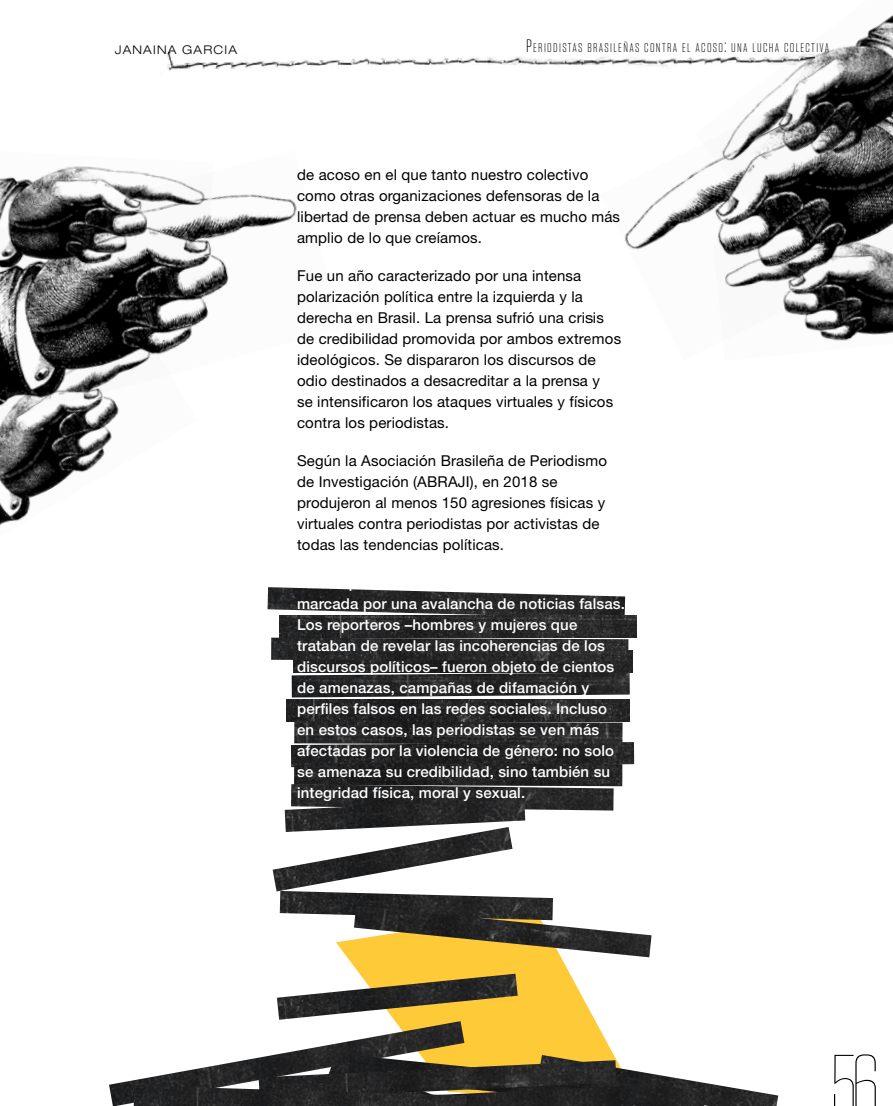
<style>
.page{position:relative;width:893px;height:1106px;background:#fff}
.page>*{position:absolute;margin:0;border:0;box-sizing:border-box;transform-origin:0 0}
.t1{font:100 84px "Tungsten";color:#000}
.t2{font:15px/21px "Helvetica Neue";letter-spacing:.01em;color:#000}
.t3{font:500 15px/21px "Helvetica Neue";letter-spacing:.01em;color:#fff}
.t4{font:300 12.6px "Tungsten";letter-spacing:.105em;color:#000}
.t5{font:300 expanded 12px "Helvetica Neue";letter-spacing:.1em;color:#000}
.s1{font-size:18px}
</style>
<div class="page">
<img style="left:167px;top:52px;width:434px;height:19px">
<svg style="left:336px;top:939px;width:277px;height:115px;fill:#feca38"></svg>
<img style="left:706px;top:1083px;width:72px;height:23px">
<img style="left:293px;top:650px;width:340px;height:22px">
<img style="left:292px;top:672px;width:338px;height:25px">
<img style="left:267px;top:587px;width:358px;height:28px">
<img style="left:279px;top:615px;width:357px;height:22px">
<img style="left:286px;top:699px;width:343px;height:22px">
<img style="left:291px;top:742px;width:343px;height:25px">
<img style="left:271px;top:637px;width:357px;height:24px">
<img style="left:294px;top:721px;width:328px;height:23px">
<img style="left:291px;top:784px;width:323px;height:26px">
<img style="left:273px;top:832px;width:239px;height:59px">
<img style="left:285px;top:798px;width:240px;height:34px">
<img style="left:277px;top:973px;width:241px;height:46px">
<img style="left:280px;top:891px;width:273px;height:24px">
<img style="left:354px;top:905px;width:297px;height:52px">
<img style="left:294px;top:762px;width:328px;height:24px">
<img style="left:109px;top:1021px;width:355px;height:85px">
<img style="left:348px;top:1054px;width:358px;height:52px">
<img style="left:259px;top:1060px;width:357px;height:25px">
<img style="left:467px;top:1085px;width:166px;height:21px">
<img style="left:134px;top:1085px;width:333px;height:21px">
<img style="left:601px;top:56px;width:94px;height:194px">
<img style="left:0;top:194px;width:297px;height:131px">
<img style="left:0;top:166px;width:213px;height:120px">
<img style="left:695px;top:15px;width:198px;height:211px">
<img style="left:0;top:316px;width:197px;height:210px">
<img style="left:717px;top:226px;width:176px;height:115px">
<p class="t5" style="left:115px;top:42px;width:124px">JANAINA GARCIA</p>
<p class="t4" style="left:526px;top:42px;width:305px"><span class="s1">P</span>ERIODISTAS BRASILEÑAS CONTRA EL ACOSO<span class="s1">:</span> UNA LUCHA COLECTIVA</p>
<p class="t2" style="left:297px;top:164px;width:324px">de acoso en el que tanto nuestro colectivo como otras organizaciones defensoras de la libertad de prensa deben actuar es mucho más amplio de lo que creíamos.</p>
<p class="t2" style="left:297px;top:265px;width:326px">Fue un año caracterizado por una intensa polarización política entre la izquierda y la derecha en Brasil. La prensa sufrió una crisis de credibilidad promovida por ambos extremos ideológicos. Se dispararon los discursos de odio destinados a desacreditar a la prensa y<br>se intensificaron los ataques virtuales y físicos contra los periodistas.</p>
<p class="t2" style="left:297px;top:450px;width:311px">Según la Asociación Brasileña de Periodismo de Investigación (ABRAJI), en 2018 se produjeron al menos 150 agresiones físicas y virtuales contra periodistas por activistas de todas las tendencias políticas.</p>
<p class="t3" style="left:297px;top:593px;width:329px">marcada por una avalancha de noticias falsas.<br>Los reporteros –hombres y mujeres que trataban de revelar las incoherencias de los discursos políticos– fueron objeto de cientos de amenazas, campañas de difamación y perfiles falsos en las redes sociales. Incluso en estos casos, las periodistas se ven más afectadas por la violencia de género: no solo se amenaza su credibilidad, sino también su integridad física, moral y sexual.</p>
<h1 class="t1" style="left:829px;top:1042px;width:52px">56</h1>
</div>
